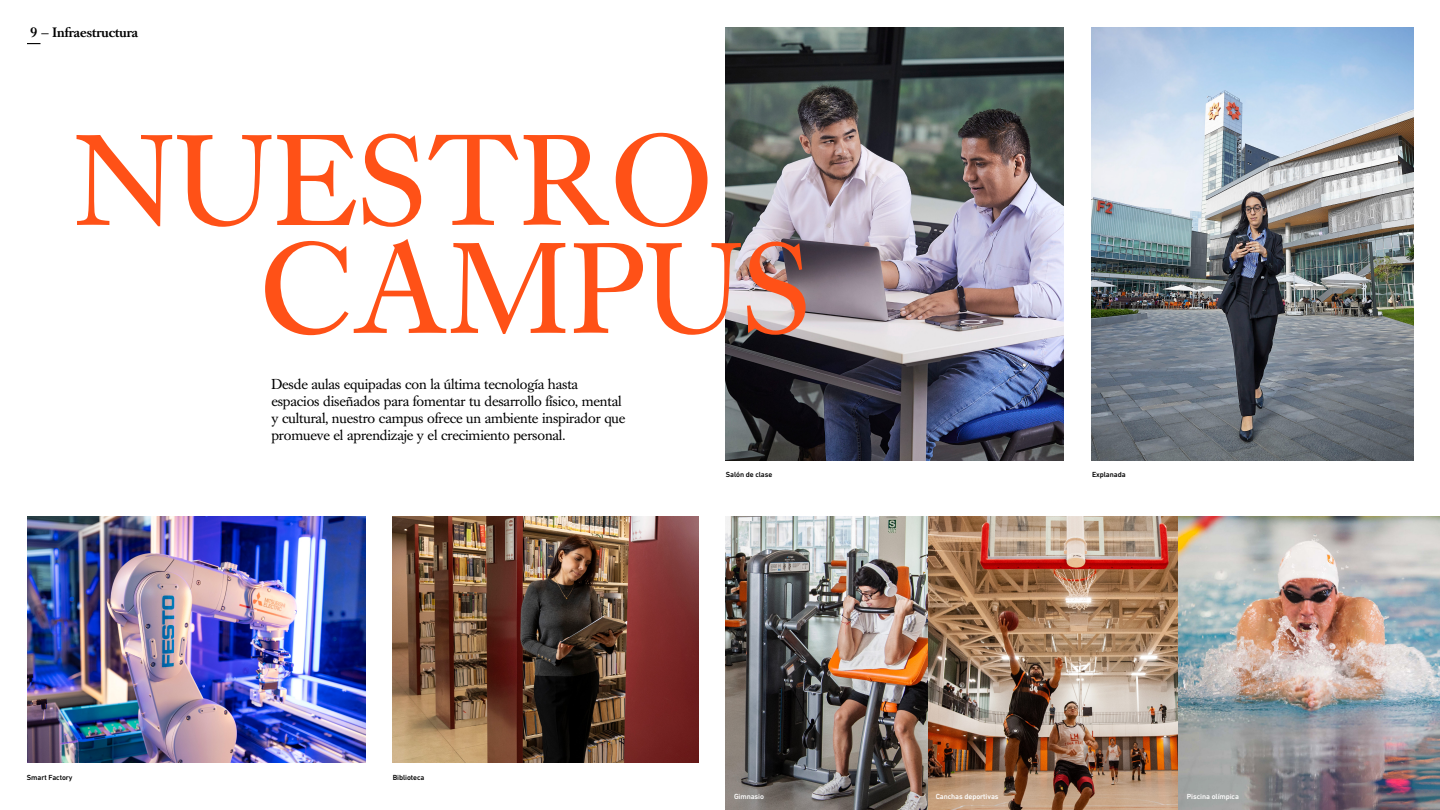
<style>
.page{position:relative;width:1440px;height:810px;background:#fff}
.page>*{position:absolute;margin:0;border:0;box-sizing:border-box;transform-origin:0 0}
.t1{font:127.5px/108px "Caslon Book BE";letter-spacing:.02em;color:#ff5117}
.t2{font:14.25px/17.1px "Caslon Book BE";letter-spacing:-.01em;color:#000}
.t3{font:500 13.5px "Caslon Book BE";color:#000}
.t4{font:500 7.5px "DIN Next LT Pro";letter-spacing:-.01em;color:#000}
.t5{font:500 7.5px "DIN Next LT Pro";letter-spacing:-.01em;color:#fff}
</style>
<div class="page">
<img style="left:726px;top:517px;width:714px;height:293px">
<svg style="left:27px;top:43px;width:13px;height:1px"></svg>
<img style="left:27px;top:517px;width:338px;height:246px">
<img style="left:726px;top:27px;width:338px;height:433px">
<img style="left:393px;top:517px;width:305px;height:246px">
<img style="left:1091px;top:27px;width:322px;height:433px">
<p class="t3" style="left:31px;top:25px;width:109px">9 — Infraestructura</p>
<h1 class="t1" style="left:261px;top:131px;width:551px;text-indent:-186px">NUESTRO<br>CAMPUS</h1>
<p class="t2" style="left:271px;top:376px;width:356px">Desde aulas equipadas con la última tecnología hasta espacios diseñados para fomentar tu desarrollo físico, mental y cultural, nuestro campus ofrece un ambiente inspirador que promueve el aprendizaje y el crecimiento personal.</p>
<p class="t4" style="left:726px;top:470px;width:48px">Salón de clase</p>
<p class="t4" style="left:1092px;top:470px;width:35px">Explanada</p>
<p class="t4" style="left:27px;top:773px;width:47px">Smart Factory</p>
<p class="t4" style="left:393px;top:773px;width:33px">Biblioteca</p>
<p class="t5" style="left:734px;top:792px;width:32px">Gimnasio</p>
<p class="t5" style="left:936px;top:792px;width:64px">Canchas deportivas</p>
<p class="t5" style="left:1187px;top:792px;width:54px">Piscina olímpica</p>
</div>
